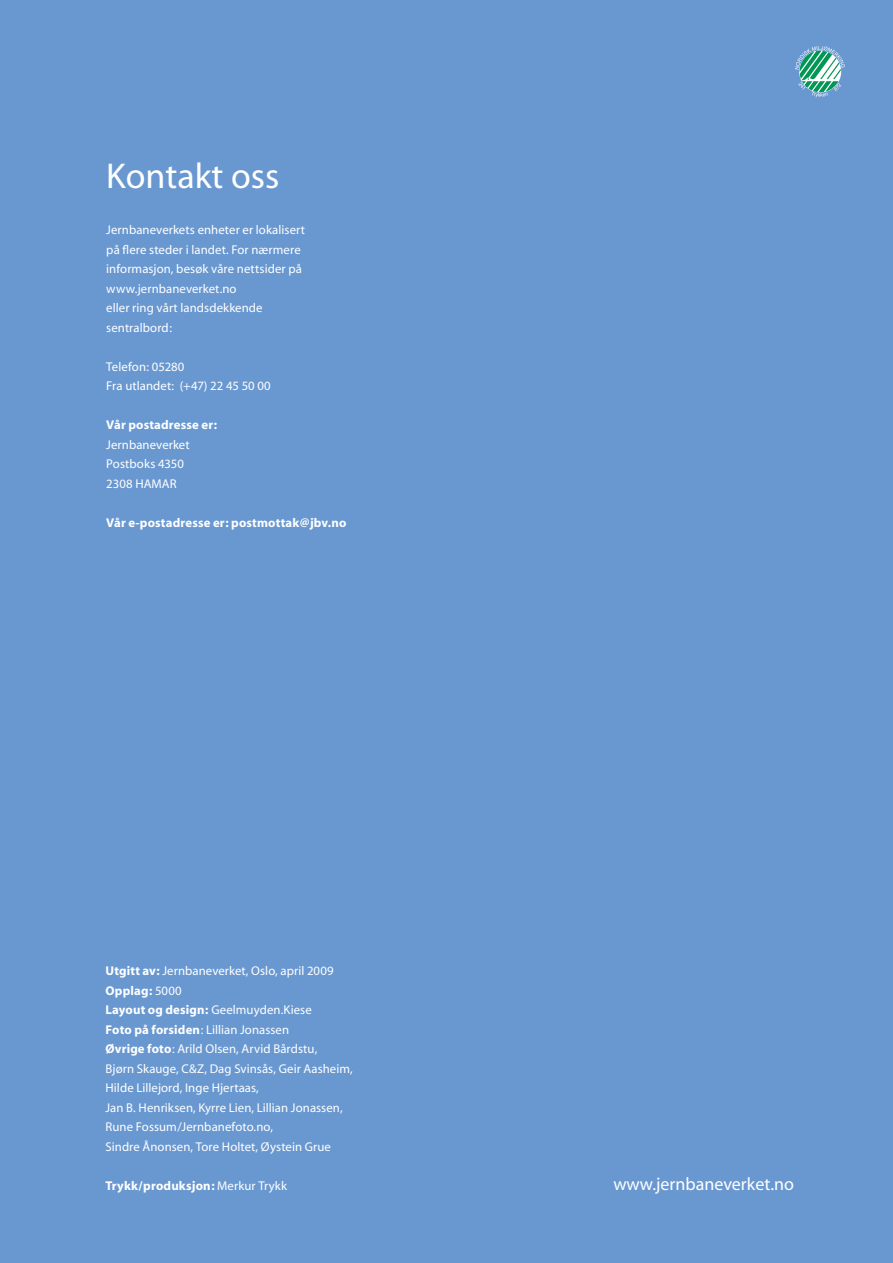
<style>
.page{position:relative;width:893px;height:1263px;background:#6998d1}
.page>*{position:absolute;margin:0;border:0;box-sizing:border-box;transform-origin:0 0}
.t1{font:36px "Myriad MM 400 600";color:#fff}
.t2{font:18px "Myriad MM 400 600";color:#fff}
.t3{font:12.75px/19.5px "Myriad MM 400 600";letter-spacing:.005em;color:#fff}
.t4{font:700 12.75px "Myriad";letter-spacing:.015em;color:#fff}
.s1{font-family:"Myriad";font-weight:700}
.s2{font-family:"Myriad MM 400 600";font-weight:400}
</style>
<div class="page">
<svg style="left:795px;top:46px;width:50px;height:51px"></svg>
<h1 class="t1" style="left:106px;top:158px;width:175px">Kontakt oss</h1>
<p class="t3" style="left:106px;top:221px;width:200px">Jernbaneverkets enheter er lokalisert på flere steder i landet. For nærmere informasjon, besøk våre nettsider på www.jernbaneverket.no<br>eller ring vårt landsdekkende sentralbord:</p>
<p class="t3" style="left:106px;top:357px;width:166px">Telefon: 05280<br>Fra utlandet: (+47) 22 45 50 00</p>
<p class="t4" style="left:106px;top:418px;width:112px">Vår postadresse er:</p>
<p class="t3" style="left:106px;top:435px;width:85px">Jernbaneverket<br>Postboks 4350<br>2308 HAMAR</p>
<p class="t4" style="left:106px;top:516px;width:242px">Vår e-postadresse er: postmottak@jbv.no</p>
<p class="t3" style="left:106px;top:962px;width:230px"><span class="s1">Utgitt av:</span> Jernbaneverket, Oslo, april 2009</p>
<p class="t4" style="left:106px;top:984px;width:78px">Opplag: <span class="s2">5000</span></p>
<p class="t3" style="left:106px;top:1001px;width:249px"><span class="s1">Layout og design:</span> Geelmuyden.Kiese<br><span class="s1">Foto på forsiden</span>: Lillian Jonassen<br><span class="s1">Øvrige foto</span>: Arild Olsen, Arvid Bårdstu,<br>Bjørn Skauge, C&amp;Z, Dag Svinsås, Geir Aasheim, Hilde Lillejord, Inge Hjertaas,<br>Jan B. Henriksen, Kyrre Lien, Lillian Jonassen, Rune Fossum/Jernbanefoto.no,<br>Sindre Ånonsen, Tore Holtet, Øystein Grue</p>
<p class="t4" style="left:106px;top:1179px;width:183px">Trykk/produksjon: <span class="s2">Merkur Trykk</span></p>
<h2 class="t2" style="left:613px;top:1175px;width:182px">www.jernbaneverket.no</h2>
</div>
